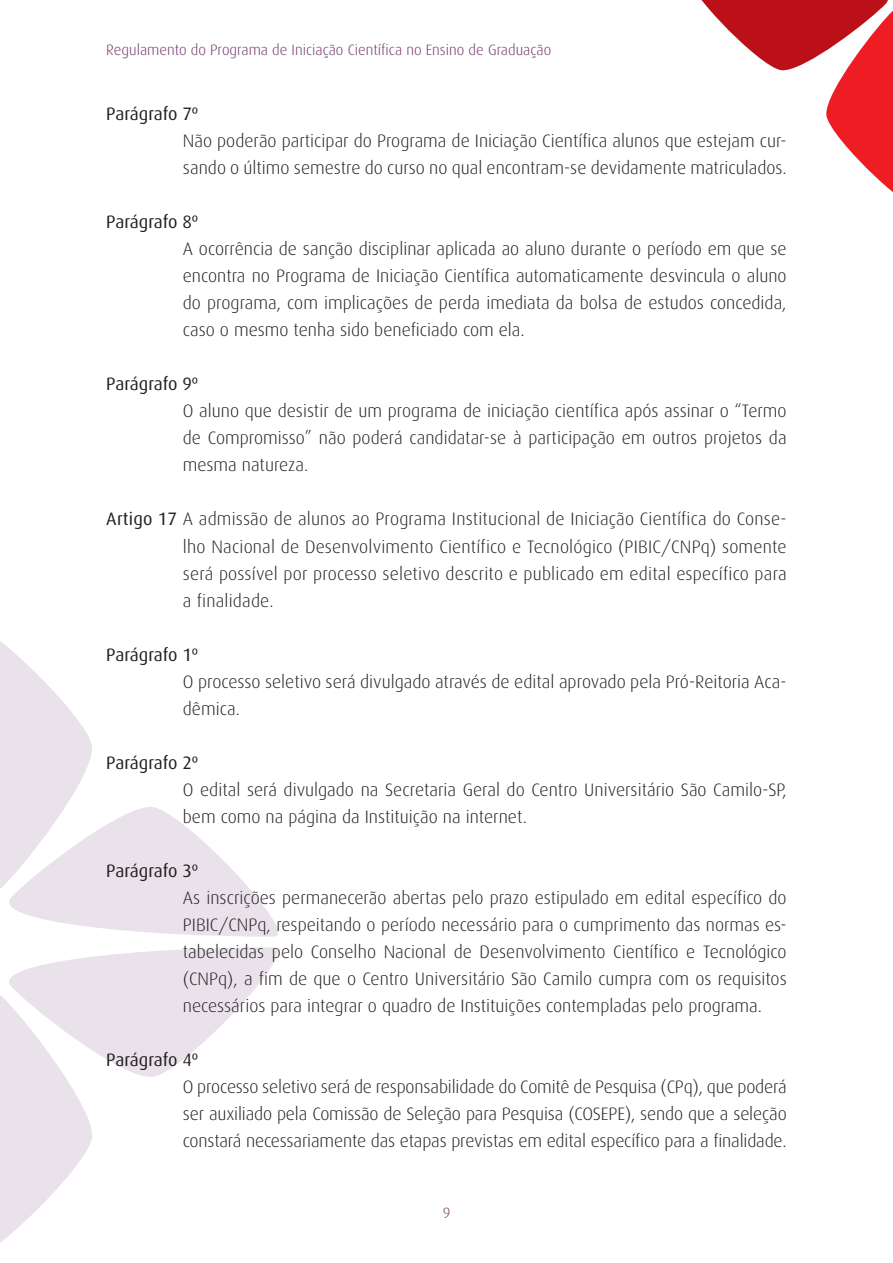
<style>
.page{position:relative;width:893px;height:1263px;background:#fff}
.page>*{position:absolute;margin:0;border:0;box-sizing:border-box;transform-origin:0 0}
.texto{font:300 18px/27px "Dax";color:#231f20;text-align:justify}
.texto-2{font:18px "Dax";letter-spacing:-.005em;color:#231f20}
.t1{font:300 15px "Dax";color:#73326c}
.s1{font-weight:400}
</style>
<div class="page">
<svg style="left:0;top:641px;width:278px;height:296px"></svg>
<svg style="left:0;top:947px;width:278px;height:296px"></svg>
<svg style="left:701px;top:0;width:192px;height:192px"></svg>
<p class="t1" style="left:106px;top:42px;width:446px">Regulamento do Programa de Iniciação Científica no Ensino de Graduação</p>
<p class="texto-2" style="left:106px;top:104px;width:94px">Parágrafo 7º</p>
<p class="texto" style="left:183px;top:128px;width:605px">Não poderão participar do Programa de Iniciação Científica alunos que estejam cur&shy;sando o último semestre do curso no qual encontram-se devidamente matriculados.</p>
<p class="texto-2" style="left:106px;top:212px;width:94px">Parágrafo 8º</p>
<p class="texto" style="left:183px;top:236px;width:605px">A ocorrência de sanção disciplinar aplicada ao aluno durante o período em que se encontra no Programa de Iniciação Científica automaticamente desvincula o aluno do programa, com implicações de perda imediata da bolsa de estudos concedida, caso o mesmo tenha sido beneficiado com ela.</p>
<p class="texto-2" style="left:106px;top:374px;width:94px">Parágrafo 9º</p>
<p class="texto" style="left:183px;top:398px;width:605px">O aluno que desistir de um programa de iniciação científica após assinar o “Termo de Compromisso” não poderá candidatar-se à participação em outros projetos da mesma natureza.</p>
<p class="texto" style="left:183px;top:506px;width:605px;text-indent:-77px"><span class="s1">Artigo 17</span> A admissão de alunos ao Programa Institucional de Iniciação Científica do Conse&shy;lho Nacional de Desenvolvimento Científico e Tecnológico (PIBIC/CNPq) somente será possível por processo seletivo descrito e publicado em edital específico para a finalidade.</p>
<p class="texto-2" style="left:106px;top:644px;width:94px">Parágrafo 1º</p>
<p class="texto" style="left:183px;top:668px;width:605px">O processo seletivo será divulgado através de edital aprovado pela Pró-Reitoria Aca&shy;dêmica.</p>
<p class="texto-2" style="left:106px;top:752px;width:94px">Parágrafo 2º</p>
<p class="texto" style="left:183px;top:776px;width:605px">O edital será divulgado na Secretaria Geral do Centro Universitário São Camilo-SP, bem como na página da Instituição na internet.</p>
<p class="texto-2" style="left:106px;top:860px;width:94px">Parágrafo 3º</p>
<p class="texto" style="left:183px;top:884px;width:605px">As inscrições permanecerão abertas pelo prazo estipulado em edital específico do PIBIC/CNPq, respeitando o período necessário para o cumprimento das normas es&shy;tabelecidas pelo Conselho Nacional de Desenvolvimento Científico e Tecnológico (CNPq), a fim de que o Centro Universitário São Camilo cumpra com os requisitos necessários para integrar o quadro de Instituições contempladas pelo programa.</p>
<p class="texto-2" style="left:106px;top:1049px;width:94px">Parágrafo 4º</p>
<p class="texto" style="left:183px;top:1073px;width:605px">O processo seletivo será de responsabilidade do Comitê de Pesquisa (CPq), que poderá ser auxiliado pela Comissão de Seleção para Pesquisa (COSEPE), sendo que a seleção constará necessariamente das etapas previstas em edital específico para a finalidade.</p>
<p class="t1" style="left:443px;top:1205px;width:9px">9</p>
</div>
